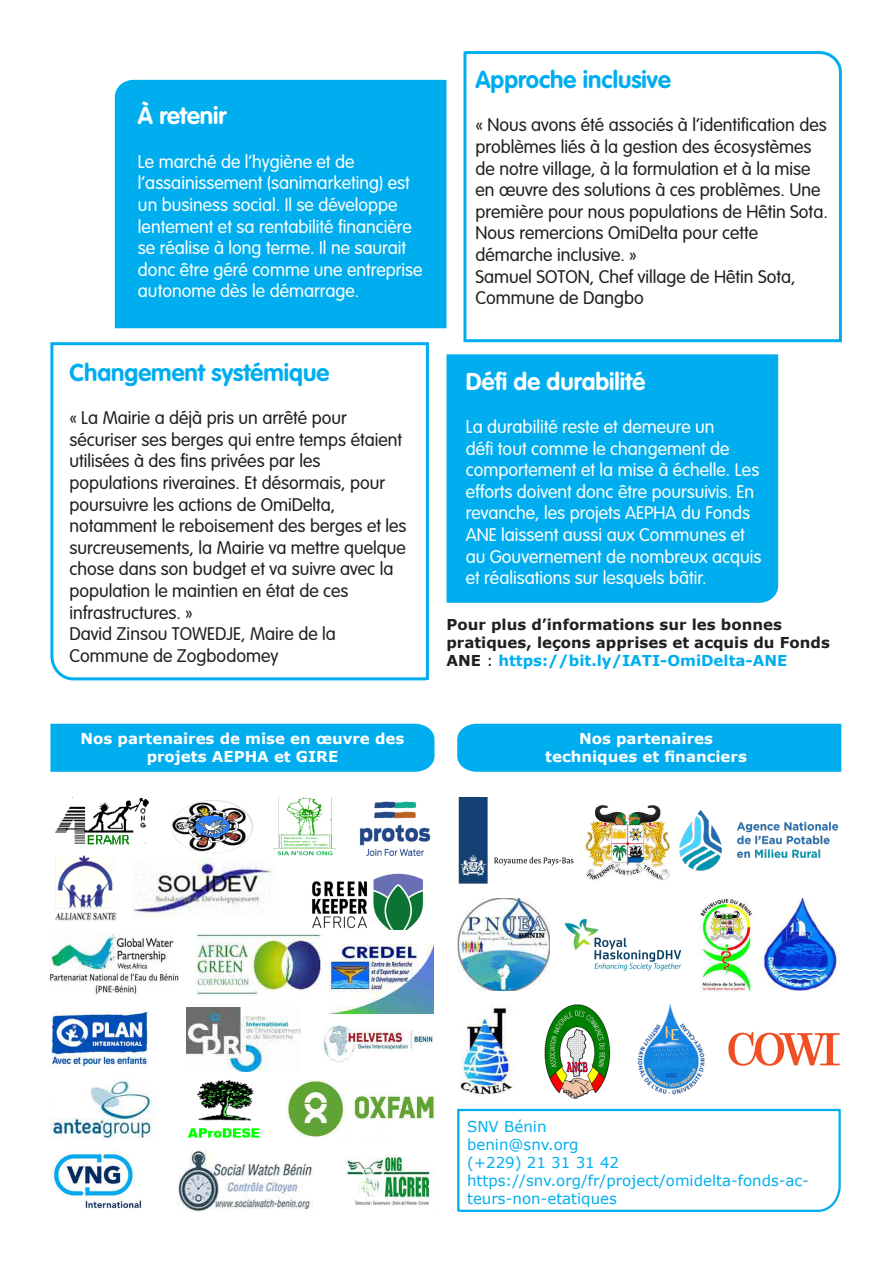
<style>
.page{position:relative;width:893px;height:1263px;background:#fff}
.page>*{position:absolute;margin:0;border:0;box-sizing:border-box;transform-origin:0 0}
.t1{font:700 24px "VAG Rounded Std";color:#00aeef}
.t2{font:700 24px "VAG Rounded Std";color:#fff}
.t3{font:300 18px/21.6px "VAG Rounded Std";color:#231f20}
.t4{font:300 18px/21.6px "VAG Rounded Std";color:#fff}
.t5{font:700 15px/18px "Verdana";color:#231f20}
.t6{font:15px/18px "Verdana";color:#00aeef}
.t7{font:700 15px "Verdana";color:#fff}
.s1{font-weight:400}
.s2{color:#00aeef}
</style>
<div class="page">
<svg style="left:457px;top:1108px;width:384px;height:104px"></svg>
<div style="left:457px;top:723px;width:385px;height:49px;background:#00aeef"></div>
<div style="left:50px;top:723px;width:385px;height:49px;background:#00aeef"></div>
<div style="left:115px;top:80px;width:331px;height:248px;background:#00aeef"></div>
<svg style="left:50px;top:342px;width:379px;height:339px"></svg>
<svg style="left:463px;top:51px;width:379px;height:292px"></svg>
<div style="left:446px;top:354px;width:332px;height:249px;background:#00aeef"></div>
<img style="left:458px;top:797px;width:116px;height:87px">
<img style="left:585px;top:805px;width:86px;height:75px">
<img style="left:679px;top:810px;width:160px;height:60px">
<img style="left:457px;top:898px;width:92px;height:92px">
<img style="left:762px;top:898px;width:78px;height:92px">
<img style="left:637px;top:1004px;width:68px;height:91px">
<img style="left:544px;top:1004px;width:67px;height:94px">
<img style="left:698px;top:898px;width:55px;height:94px">
<img style="left:460px;top:1006px;width:53px;height:89px">
<img style="left:728px;top:1031px;width:112px;height:35px">
<img style="left:564px;top:918px;width:118px;height:53px">
<img style="left:55px;top:797px;width:94px;height:48px">
<img style="left:171px;top:800px;width:82px;height:54px">
<img style="left:187px;top:1079px;width:73px;height:59px">
<img style="left:323px;top:1025px;width:111px;height:37px">
<img style="left:287px;top:1080px;width:148px;height:57px">
<img style="left:50px;top:1011px;width:98px;height:57px">
<img style="left:359px;top:801px;width:72px;height:55px">
<img style="left:55px;top:855px;width:62px;height:66px">
<img style="left:274px;top:797px;width:62px;height:59px">
<img style="left:134px;top:858px;width:138px;height:60px">
<img style="left:195px;top:933px;width:127px;height:63px">
<img style="left:346px;top:1154px;width:87px;height:52px">
<img style="left:50px;top:1080px;width:105px;height:59px">
<img style="left:187px;top:1008px;width:113px;height:63px">
<img style="left:329px;top:944px;width:105px;height:70px">
<img style="left:312px;top:873px;width:112px;height:56px">
<img style="left:50px;top:934px;width:129px;height:60px">
<img style="left:178px;top:1150px;width:135px;height:61px">
<img style="left:50px;top:1150px;width:92px;height:59px">
<p class="t2" style="left:138px;top:102px;width:90px">À retenir</p>
<p class="t4" style="left:138px;top:151px;width:218px">Le marché de l’hygiène et de</p>
<p class="t4" style="left:138px;top:173px;width:286px">l’assainissement (sanimarketing) est un business social. Il se développe lentement et sa rentabilité financière se réalise à long terme. Il ne saurait donc être géré comme une entreprise autonome dès le démarrage.</p>
<p class="t1" style="left:69px;top:358px;width:261px">Changement systémique</p>
<p class="t3" style="left:69px;top:408px;width:279px">« La Mairie a déjà pris un arrêté pour</p>
<p class="t3" style="left:69px;top:429px;width:334px">sécuriser ses berges qui entre temps étaient utilisées à des fins privées par les</p>
<p class="t3" style="left:69px;top:472px;width:317px">populations riveraines. Et désormais, pour poursuivre les actions de OmiDelta,</p>
<p class="t3" style="left:69px;top:516px;width:339px">notamment le reboisement des berges et les</p>
<p class="t3" style="left:69px;top:537px;width:338px">surcreusements, la Mairie va mettre quelque chose dans son budget et va suivre avec la population le maintien en état de ces</p>
<p class="t3" style="left:69px;top:602px;width:125px">infrastructures. »</p>
<p class="t3" style="left:69px;top:624px;width:268px">David Zinsou TOWEDJE, Maire de la</p>
<p class="t3" style="left:69px;top:645px;width:210px">Commune de Zogbodomey</p>
<p class="t1" style="left:475px;top:66px;width:197px">Approche inclusive</p>
<p class="t3" style="left:475px;top:115px;width:354px">« Nous avons été associés à l’identification des problèmes liés à la gestion des écosystèmes de notre village, à la formulation et à la mise en œuvre des solutions à ces problèmes. Une première pour nous populations de Hêtin Sota.<br>Nous remercions OmiDelta pour cette</p>
<p class="t3" style="left:475px;top:245px;width:163px">démarche inclusive. »</p>
<p class="t3" style="left:475px;top:266px;width:322px">Samuel SOTON, Chef village de Hêtin Sota,<br>Commune de Dangbo</p>
<p class="t2" style="left:466px;top:367px;width:181px">Défi de durabilité</p>
<p class="t4" style="left:466px;top:417px;width:250px">La durabilité reste et demeure un</p>
<p class="t4" style="left:466px;top:438px;width:297px">défi tout comme le changement de comportement et la mise à échelle. Les efforts doivent donc être poursuivis. En revanche, les projets AEPHA du Fonds ANE laissent aussi aux Communes et au Gouvernement de nombreux acquis et réalisations sur lesquels bâtir.</p>
<p class="t5" style="left:446px;top:615px;width:337px">Pour plus d’informations sur les bonnes</p>
<p class="t5" style="left:446px;top:633px;width:385px">pratiques, leçons apprises et acquis du Fonds<br>ANE <span class="s1">:</span> <span class="s2">https://bit.ly/IATI-OmiDelta-ANE</span></p>
<p class="t7" style="left:81px;top:727px;width:325px">Nos partenaires de mise en œuvre des</p>
<p class="t7" style="left:147px;top:745px;width:193px">projets AEPHA et GIRE</p>
<p class="t7" style="left:579px;top:727px;width:135px">Nos partenaires</p>
<p class="t7" style="left:545px;top:745px;width:203px">techniques et financiers</p>
<p class="t6" style="left:467px;top:1117px;width:81px">SNV Bénin</p>
<p class="t6" style="left:467px;top:1135px;width:113px">benin@snv.org</p>
<p class="t6" style="left:467px;top:1153px;width:153px">(+229) 21 31 31 42</p>
<p class="t6" style="left:467px;top:1171px;width:343px">https://snv.org/fr/project/omidelta-fonds-ac&shy;teurs-non-etatiques</p>
</div>
